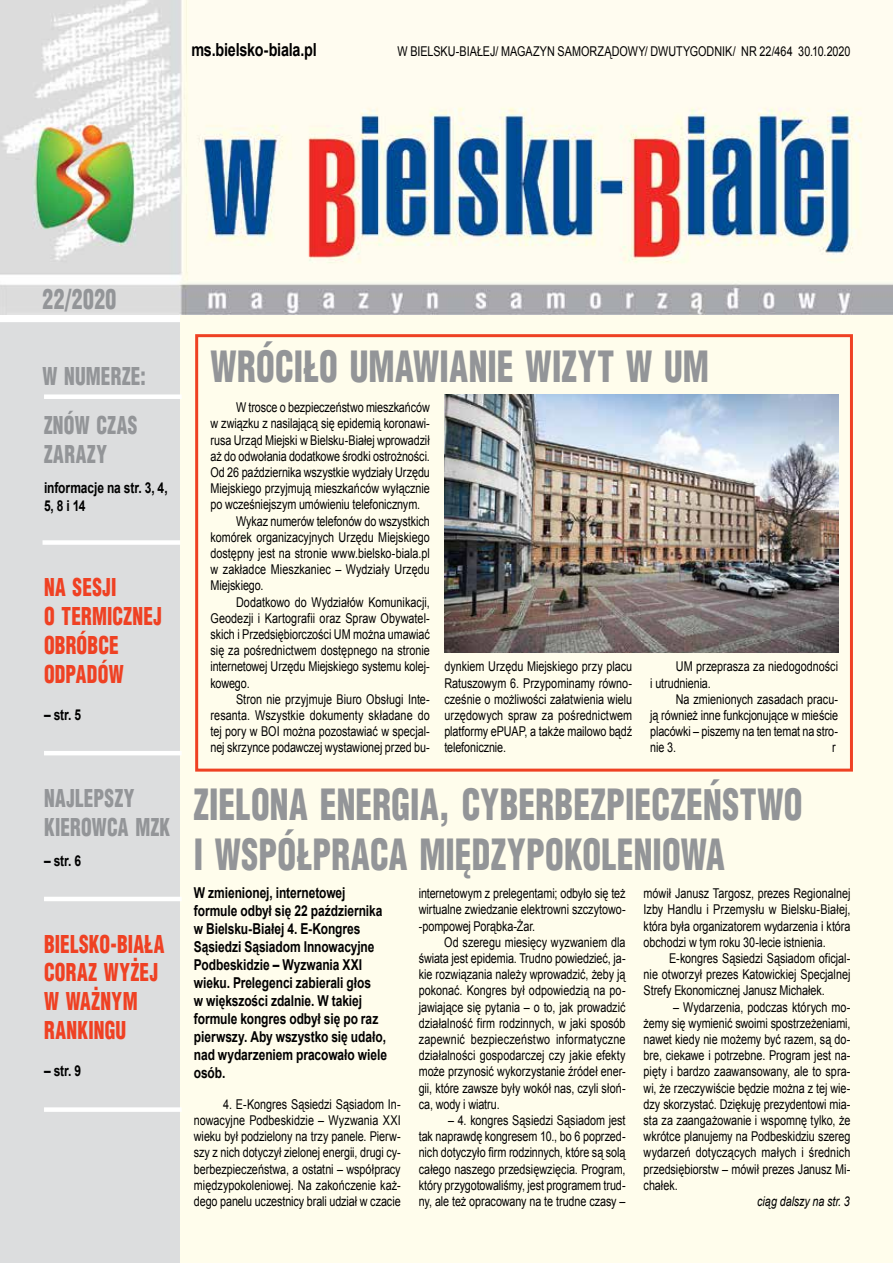
<style>
.page{position:relative;width:893px;height:1263px;background:#fff}
.page>*{position:absolute;margin:0;border:0;box-sizing:border-box;transform-origin:0 0}
.t1{font:900 42px/50.4px "Switzerland Cond";letter-spacing:.01em;color:#939598;scale:.8 1}
.t2{font:900 27px "Switzerland Cond";letter-spacing:.02em;color:#939598;scale:.8 1}
.t3{font:900 24px/28.8px "Switzerland Cond";letter-spacing:.01em;color:#ef4123;scale:.8 1}
.t4{font:900 24px/28.8px "Switzerland Cond";letter-spacing:.02em;color:#939598;scale:.8 1}
.t5{font:700 18px "Arial";letter-spacing:-.015em;color:#000;scale:.8 1}
.t6{font:700 15px/18px "Arial";letter-spacing:-.005em;color:#000;scale:.8 1}
.t7{font:13.5px/16.2px "Arial";letter-spacing:-.005em;color:#000;text-align:justify;scale:.8 1}
.t8{font:italic 13.5px "Arial";letter-spacing:-.01em;color:#000;scale:.8 1}
</style>
<div class="page">
<img style="left:0;top:0;width:893px;height:315px">
<div style="left:0;top:322px;width:180px;height:941px;background:#dcddde"></div>
<div style="left:180px;top:316px;width:713px;height:947px;background:#fffdec"></div>
<div style="left:195px;top:334px;width:658px;height:438px;border:3px solid #ef4123"></div>
<div style="left:44px;top:394px;width:138px;height:5px;background:#fff"></div>
<img style="left:444px;top:394px;width:394px;height:259px">
<div style="left:43px;top:540px;width:137px;height:5px;background:#fff"></div>
<hr style="left:44px;top:751px;width:138px;height:4px;background:#fff">
<hr style="left:44px;top:897px;width:138px;height:4px;background:#fff">
<div style="left:44px;top:1107px;width:138px;height:5px;background:#fff"></div>
<h3 class="t5" style="left:191px;top:37px;width:158px">ms.bielsko-biala.pl</h3>
<p class="t7" style="left:397px;top:43px;width:568px">W BIELSKU-BIAŁEJ/ MAGAZYN SAMORZĄDOWY/ DWUTYGODNIK/ NR 22/464 30.10.2020</p>
<h2 class="t2" style="left:43px;top:282px;width:94px">22/2020</h2>
<h3 class="t4" style="left:43px;top:361px;width:131px">W NUMERZE:</h3>
<h3 class="t4" style="left:44px;top:410px;width:118px">ZNÓW CZAS<br>ZARAZY</h3>
<p class="t6" style="left:44px;top:479px;width:156px">informacje na str. 3, 4,<br>5, 8 i 14</p>
<h3 class="t3" style="left:44px;top:572px;width:149px">NA SESJI<br>O TERMICZNEJ<br>OBRÓBCE<br>ODPADÓW</h3>
<p class="t6" style="left:44px;top:706px;width:48px">– str. 5</p>
<h3 class="t4" style="left:44px;top:783px;width:159px">NAJLEPSZY<br>KIEROWCA MZK</h3>
<p class="t6" style="left:44px;top:852px;width:48px">– str. 6</p>
<h3 class="t3" style="left:44px;top:928px;width:152px">BIELSKO-BIAŁA<br>CORAZ WYŻEJ<br>W WAŻNYM<br>RANKINGU</h3>
<p class="t6" style="left:44px;top:1062px;width:48px">– str. 9</p>
<h1 class="t1" style="left:210px;top:341px;width:625px">WRÓCIŁO UMAWIANIE WIZYT W UM</h1>
<p class="t7" style="left:236px;top:399px;width:244px">W trosce o bezpieczeństwo mieszkańców</p>
<p class="t7" style="left:210px;top:415px;width:276px">w związku z nasilającą się epidemią koronawi-</p>
<p class="t7" style="left:210px;top:432px;width:276px">rusa Urząd Miejski w Bielsku-Białej wprowadził</p>
<p class="t7" style="left:210px;top:448px;width:276px">aż do odwołania dodatkowe środki ostrożności.</p>
<p class="t7" style="left:210px;top:464px;width:276px">Od 26 października wszystkie wydziały Urzędu</p>
<p class="t7" style="left:210px;top:480px;width:276px">Miejskiego przyjmują mieszkańców wyłącznie</p>
<p class="t7" style="left:210px;top:496px;width:264px">po wcześniejszym umówieniu telefonicznym.</p>
<p class="t7" style="left:236px;top:513px;width:244px">Wykaz numerów telefonów do wszystkich</p>
<p class="t7" style="left:210px;top:529px;width:276px">komórek organizacyjnych Urzędu Miejskiego</p>
<p class="t7" style="left:210px;top:545px;width:276px">dostępny jest na stronie www.bielsko-biala.pl</p>
<p class="t7" style="left:210px;top:561px;width:276px">w zakładce Mieszkaniec – Wydziały Urzędu</p>
<p class="t7" style="left:210px;top:577px;width:68px">Miejskiego.</p>
<p class="t7" style="left:236px;top:594px;width:244px">Dodatkowo do Wydziałów Komunikacji,</p>
<p class="t7" style="left:210px;top:610px;width:276px">Geodezji i Kartografii oraz Spraw Obywatel-</p>
<p class="t7" style="left:210px;top:626px;width:276px">skich i Przedsiębiorczości UM można umawiać</p>
<p class="t7" style="left:210px;top:642px;width:276px">się za pośrednictwem dostępnego na stronie</p>
<p class="t7" style="left:210px;top:658px;width:276px">internetowej Urzędu Miejskiego systemu kolej-</p>
<p class="t7" style="left:210px;top:675px;width:51px">kowego.</p>
<p class="t7" style="left:236px;top:691px;width:244px">Stron nie przyjmuje Biuro Obsługi Inte-</p>
<p class="t7" style="left:210px;top:707px;width:276px">resanta. Wszystkie dokumenty składane do</p>
<p class="t7" style="left:210px;top:723px;width:276px">tej pory w BOI można pozostawiać w specjal-</p>
<p class="t7" style="left:210px;top:739px;width:276px">nej skrzynce podawczej wystawionej przed bu-</p>
<p class="t7" style="left:444px;top:658px;width:236px">dynkiem Urzędu Miejskiego przy placu Ratuszowym 6. Przypominamy równo&shy;cześnie o możliwości załatwienia wielu urzędowych spraw za pośrednictwem platformy ePUAP, a także mailowo bądź telefonicznie.</p>
<p class="t7" style="left:650px;top:658px;width:236px;text-indent:26px">UM przeprasza za niedogodności i utrudnienia.</p>
<p class="t7" style="left:650px;top:691px;width:236px;text-indent:26px">Na zmienionych zasadach pracu&shy;ją również inne funkcjonujące w mieście placówki – piszemy na ten temat na stro&shy;nie 3.</p>
<p class="t7" style="left:832px;top:739px;width:6px">r</p>
<h1 class="t1" style="left:194px;top:778px;width:762px">ZIELONA ENERGIA, CYBERBEZPIECZEŃSTWO<br>I WSPÓŁPRACA MIĘDZYPOKOLENIOWA</h1>
<p class="t6" style="left:194px;top:884px;width:243px">W zmienionej, internetowej formule odbył się 22 października w Bielsku-Białej 4. E-Kongres<br>Sąsiedzi Sąsiadom Innowacyjne<br>Podbeskidzie – Wyzwania XXI wieku. Prelegenci zabierali głos<br>w większości zdalnie. W takiej formule kongres odbył się po raz pierwszy. Aby wszystko się udało, nad wydarzeniem pracowało wiele osób.</p>
<p class="t7" style="left:194px;top:1096px;width:260px;text-indent:29px">4. E-Kongres Sąsiedzi Sąsiadom In&shy;nowacyjne Podbeskidzie – Wyzwania XXI wieku był podzielony na trzy panele. Pierw&shy;szy z nich dotyczył zielonej energii, drugi cy&shy;berbezpieczeństwa, a ostatni – współpracy międzypokoleniowej. Na zakończenie każ&shy;dego panelu uczestnicy brali udział w czacie</p>
<p class="t7" style="left:419px;top:885px;width:260px">internetowym z prelegentami; odbyło się też wirtualne zwiedzanie elektrowni szczytowo--pompowej Porąbka-Żar.</p>
<p class="t7" style="left:419px;top:934px;width:260px;text-indent:26px">Od szeregu miesięcy wyzwaniem dla świata jest epidemia. Trudno powiedzieć, ja&shy;kie rozwiązania należy wprowadzić, żeby ją pokonać. Kongres był odpowiedzią na po&shy;jawiające się pytania – o to, jak prowadzić działalność firm rodzinnych, w jaki sposób zapewnić bezpieczeństwo informatyczne działalności gospodarczej czy jakie efekty może przynosić wykorzystanie źródeł ener&shy;gii, które zawsze były wokół nas, czyli słoń&shy;ca, wody i wiatru.</p>
<p class="t7" style="left:419px;top:1112px;width:260px;text-indent:29px">– 4. kongres Sąsiedzi Sąsiadom jest tak naprawdę kongresem 10., bo 6 poprzed&shy;nich dotyczyło firm rodzinnych, które są solą całego naszego przedsięwzięcia. Program, który przygotowaliśmy, jest programem trud&shy;ny, ale też opracowany na te trudne czasy –</p>
<p class="t7" style="left:644px;top:885px;width:260px">mówił Janusz Targosz, prezes Regionalnej Izby Handlu i Przemysłu w Bielsku-Białej, która była organizatorem wydarzenia i która obchodzi w tym roku 30-lecie istnienia.</p>
<p class="t7" style="left:644px;top:950px;width:260px;text-indent:25px">E-kongres Sąsiedzi Sąsiadom oficjal&shy;nie otworzył prezes Katowickiej Specjalnej Strefy Ekonomicznej Janusz Michałek.</p>
<p class="t7" style="left:644px;top:999px;width:260px;text-indent:30px">– Wydarzenia, podczas których mo&shy;żemy się wymienić swoimi spostrzeżeniami, nawet kiedy nie możemy być razem, są do&shy;bre, ciekawe i potrzebne. Program jest na&shy;pięty i bardzo zaawansowany, ale to spra&shy;wi, że rzeczywiście będzie można z tej wie&shy;dzy skorzystać. Dziękuję prezydentowi mia&shy;sta za zaangażowanie i wspomnę tylko, że wkrótce planujemy na Podbeskidziu szereg wydarzeń dotyczących małych i średnich przedsiębiorstw – mówił prezes Janusz Mi&shy;chałek.</p>
<p class="t8" style="left:757px;top:1192px;width:118px">ciąg dalszy na str. 3</p>
</div>
